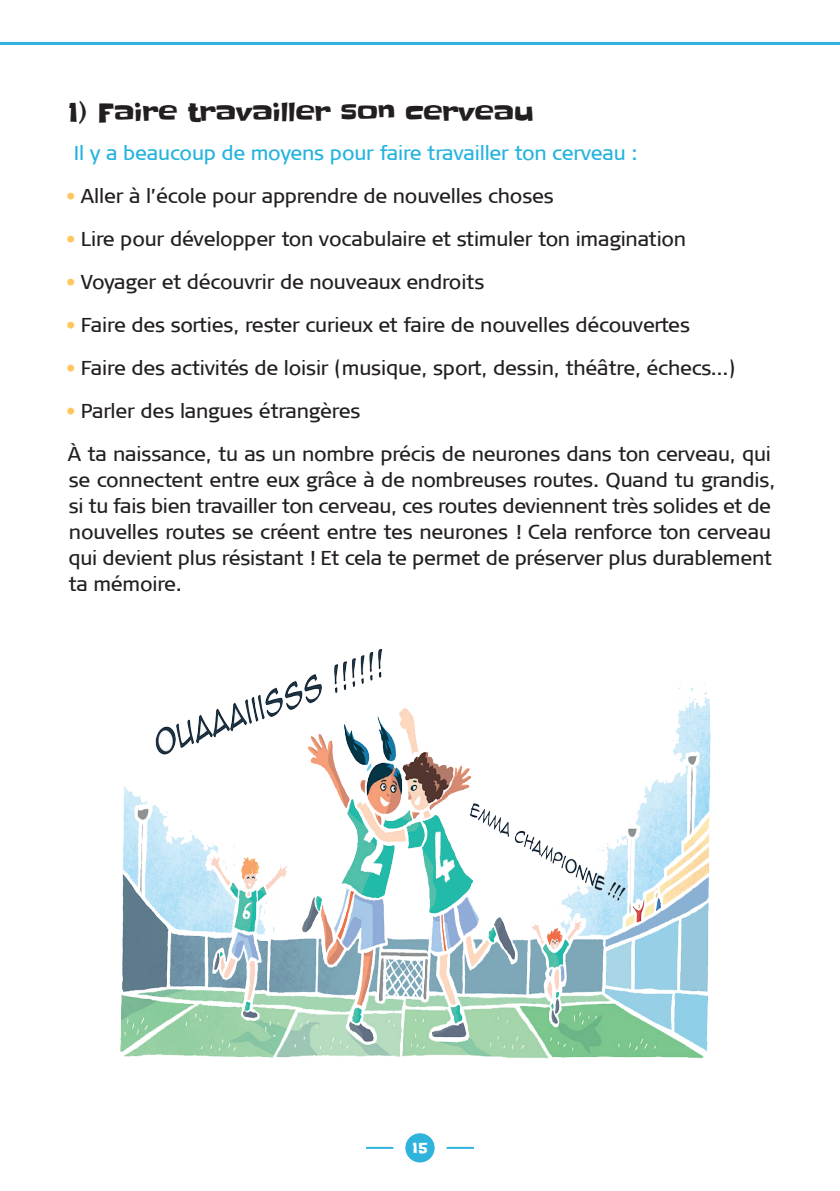
<style>
.page{position:relative;width:840px;height:1191px;background:#fff}
.page>*{position:absolute;margin:0;border:0;box-sizing:border-box;transform-origin:0 0}
.TITRE_1{font:26px "Slackey";letter-spacing:-.01em;color:#231f20}
.TXT_COURANT{font:20px/26px "Signa Normal";letter-spacing:-.01em;color:#231f20}
.TXT_COURANT-2{font:20px "Signa Normal";letter-spacing:-.01em;color:#23b3de}
.t1{font:14px "Slackey";color:#fff}
.s1{color:#ffc65d}
</style>
<div class="page">
<hr style="left:0;top:42px;width:839px;height:3px;background:#2eb3dd">
<div style="left:406px;top:1134px;width:27px;height:27px;background:#2eb3dd;border-radius:50%"></div>
<div style="left:405px;top:1133px;width:29px;height:29px;border:2px solid #2eb3dd;border-radius:50%"></div>
<hr style="left:366px;top:1146px;width:27px;height:2px;background:#2eb3dd">
<hr style="left:446px;top:1146px;width:27px;height:2px;background:#2eb3dd">
<img style="left:120px;top:649px;width:591px;height:410px">
<p class="TITRE_1" style="left:68px;top:95px;width:467px">1) Faire travailler son cerveau</p>
<p class="TXT_COURANT-2" style="left:74px;top:141px;width:565px">Il y a beaucoup de moyens pour faire travailler ton cerveau :</p>
<p class="TXT_COURANT" style="left:66px;top:183px;width:489px"><span class="s1">•</span> Aller à l’école pour apprendre de nouvelles choses</p>
<p class="TXT_COURANT" style="left:66px;top:226px;width:621px"><span class="s1">•</span> Lire pour développer ton vocabulaire et stimuler ton imagination</p>
<p class="TXT_COURANT" style="left:66px;top:269px;width:420px"><span class="s1">•</span> Voyager et découvrir de nouveaux endroits</p>
<p class="TXT_COURANT" style="left:66px;top:312px;width:625px"><span class="s1">•</span> Faire des sorties, rester curieux et faire de nouvelles découvertes</p>
<p class="TXT_COURANT" style="left:66px;top:355px;width:670px"><span class="s1">•</span> Faire des activités de loisir (musique, sport, dessin, théâtre, échecs…)</p>
<p class="TXT_COURANT" style="left:66px;top:398px;width:296px"><span class="s1">•</span> Parler des langues étrangères</p>
<p class="TXT_COURANT" style="left:68px;top:441px;width:708px">À ta naissance, tu as un nombre précis de neurones dans ton cerveau, qui se connectent entre eux grâce à de nombreuses routes. Quand tu grandis, si tu fais bien travailler ton cerveau, ces routes deviennent très solides et de nouvelles routes se créent entre tes neurones ! Cela renforce ton cerveau qui devient plus résistant ! Et cela te permet de préserver plus durablement ta mémoire.</p>
<p class="t1" style="left:412px;top:1138px;width:17px">15</p>
</div>
